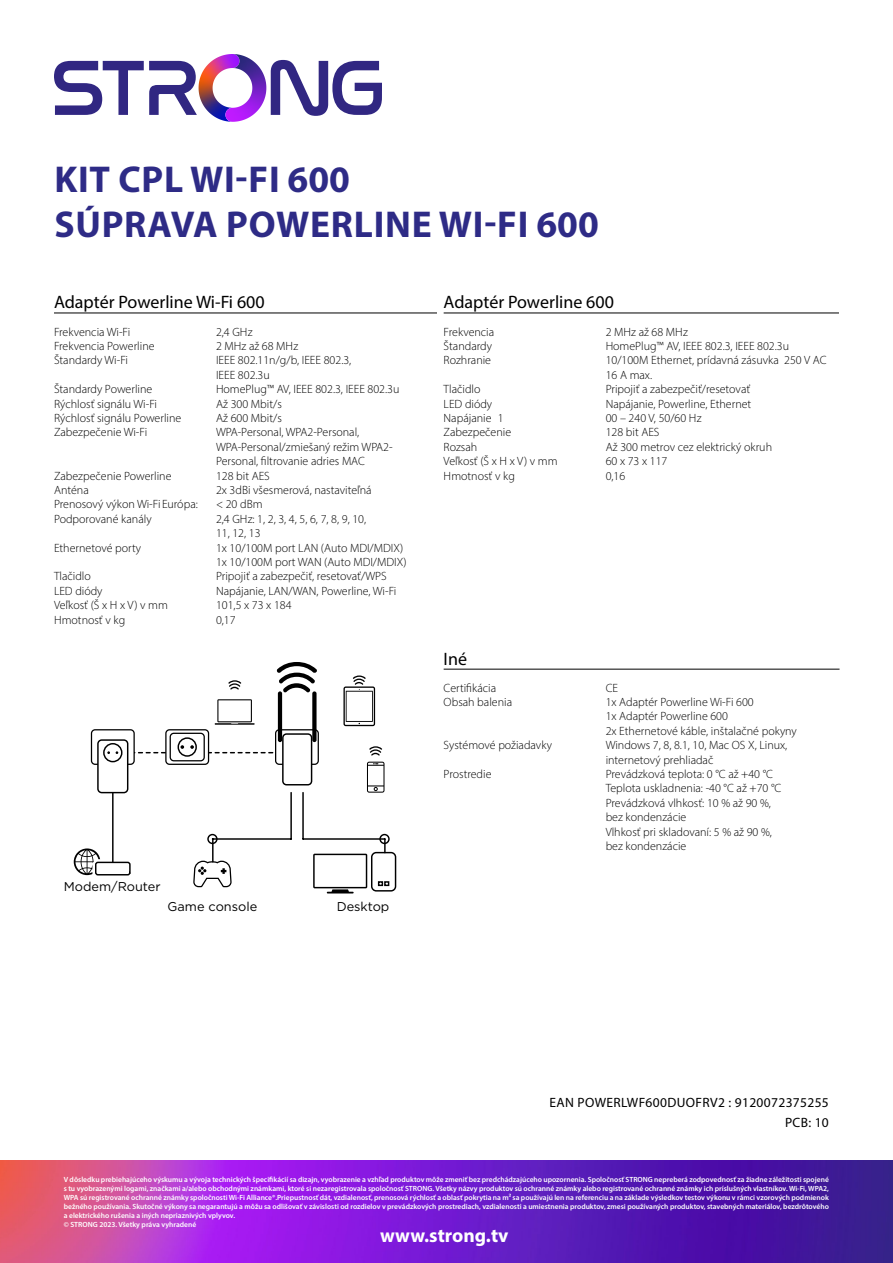
<style>
.page{position:relative;width:893px;height:1263px;background:#fff}
.page>*{position:absolute;margin:0;border:0;box-sizing:border-box;transform-origin:0 0}
.t1{font:700 37.5px/45px "Myriad Pro";letter-spacing:.02em;color:#2e2b86}
.t2{font:700 19.5px "Myriad Pro";color:#fff}
.t3{font:18px "Myriad Pro";color:#000}
.t4{font:13.5px/19.2px "Myriad Pro";letter-spacing:.025em;color:#000;text-align:right}
.t5{font:12.75px "Gotham";color:#000}
.t6{font:300 12px/14.4px "Myriad Pro";color:#000}
.t7{font:600 7.5px/9px "Myriad Pro";color:#fff}
</style>
<div class="page">
<img style="left:0;top:1161px;width:893px;height:102px">
<svg style="left:271px;top:60px;width:111px;height:56px"></svg>
<svg style="left:54px;top:54px;width:198px;height:68px"></svg>
<div style="left:275px;top:729px;width:44px;height:36px;border:1px solid #000;border-radius:4px"></div>
<div style="left:91px;top:729px;width:44px;height:36px;border:1px solid #000;border-radius:4px"></div>
<div style="left:165px;top:729px;width:44px;height:36px;border:1px solid #000;border-radius:4px"></div>
<hr style="left:290px;top:793px;width:2px;height:46px;background:#000">
<hr style="left:302px;top:793px;width:2px;height:46px;background:#000">
<hr style="left:112px;top:793px;width:2px;height:69px;background:#000">
<div style="left:95px;top:862px;width:36px;height:13px;border:1px solid #000;border-radius:2px"></div>
<svg style="left:343px;top:675px;width:32px;height:51px"></svg>
<svg style="left:215px;top:699px;width:39px;height:26px"></svg>
<svg style="left:228px;top:680px;width:13px;height:10px"></svg>
<svg style="left:367px;top:762px;width:17px;height:31px"></svg>
<svg style="left:369px;top:746px;width:13px;height:10px"></svg>
<svg style="left:277px;top:662px;width:40px;height:31px"></svg>
<svg style="left:193px;top:833px;width:203px;height:61px"></svg>
<svg style="left:74px;top:848px;width:26px;height:27px"></svg>
<hr style="left:278px;top:691px;width:4px;height:51px;background:#000;border-radius:2px">
<div style="left:312px;top:691px;width:5px;height:51px;background:#000;border-radius:2px"></div>
<svg style="left:96px;top:732px;width:217px;height:62px"></svg>
<hr style="left:54px;top:313px;width:383px;height:1px;background:#000">
<hr style="left:444px;top:313px;width:395px;height:1px;background:#000">
<hr style="left:444px;top:669px;width:395px;height:1px;background:#000">
<h1 class="t1" style="left:54px;top:155px;width:546px">KIT CPL WI-FI 600<br>SÚPRAVA POWERLINE WI-FI 600</h1>
<h3 class="t3" style="left:54px;top:291px;width:212px">Adaptér Powerline Wi-Fi 600</h3>
<p class="t6" style="left:54px;top:324px;width:78px">Frekvencia Wi-Fi</p>
<p class="t6" style="left:216px;top:324px;width:38px">2,4 GHz</p>
<p class="t6" style="left:54px;top:339px;width:102px">Frekvencia Powerline</p>
<p class="t6" style="left:216px;top:339px;width:84px">2 MHz až 68 MHz</p>
<p class="t6" style="left:54px;top:353px;width:76px">Štandardy Wi-Fi</p>
<p class="t6" style="left:216px;top:353px;width:137px">IEEE 802.11n/g/b, IEEE 802.3,<br>IEEE 802.3u</p>
<p class="t6" style="left:54px;top:382px;width:100px">Štandardy Powerline</p>
<p class="t6" style="left:216px;top:382px;width:185px">HomePlug™ AV, IEEE 802.3, IEEE 802.3u</p>
<p class="t6" style="left:54px;top:396px;width:105px">Rýchlosť signálu Wi-Fi</p>
<p class="t6" style="left:216px;top:396px;width:67px">Až 300 Mbit/s</p>
<p class="t6" style="left:54px;top:411px;width:129px">Rýchlosť signálu Powerline</p>
<p class="t6" style="left:216px;top:411px;width:67px">Až 600 Mbit/s</p>
<p class="t6" style="left:54px;top:425px;width:95px">Zabezpečenie Wi-Fi</p>
<p class="t6" style="left:216px;top:425px;width:178px">WPA-Personal, WPA2-Personal,<br>WPA-Personal/zmiešaný režim WPA2-<br>Personal, filtrovanie adries MAC</p>
<p class="t6" style="left:54px;top:468px;width:119px">Zabezpečenie Powerline</p>
<p class="t6" style="left:216px;top:468px;width:55px">128 bit AES</p>
<p class="t6" style="left:54px;top:483px;width:36px">Anténa</p>
<p class="t6" style="left:216px;top:483px;width:157px">2x 3dBi všesmerová, nastaviteľná</p>
<p class="t6" style="left:54px;top:497px;width:145px">Prenosový výkon Wi-Fi Európa:</p>
<p class="t6" style="left:216px;top:497px;width:48px">&lt; 20 dBm</p>
<p class="t6" style="left:54px;top:511px;width:99px">Podporované kanály</p>
<p class="t6" style="left:216px;top:511px;width:152px">2,4 GHz: 1, 2, 3, 4, 5, 6, 7, 8, 9, 10,<br>11, 12, 13</p>
<p class="t6" style="left:54px;top:540px;width:89px">Ethernetové porty</p>
<p class="t6" style="left:216px;top:540px;width:192px">1x 10/100M port LAN (Auto MDI/MDIX)<br>1x 10/100M port WAN (Auto MDI/MDIX)</p>
<p class="t6" style="left:54px;top:569px;width:38px">Tlačidlo</p>
<p class="t6" style="left:216px;top:569px;width:172px">Pripojiť a zabezpečiť, resetovať/WPS</p>
<p class="t6" style="left:54px;top:583px;width:50px">LED diódy</p>
<p class="t6" style="left:216px;top:583px;width:182px">Napájanie, LAN/WAN, Powerline, Wi-Fi</p>
<p class="t6" style="left:54px;top:598px;width:115px">Veľkosť (Š x H x V) v mm</p>
<p class="t6" style="left:216px;top:598px;width:77px">101,5 x 73 x 184</p>
<p class="t6" style="left:54px;top:612px;width:73px">Hmotnosť v kg</p>
<p class="t6" style="left:216px;top:612px;width:21px">0,17</p>
<p class="t5" style="left:64px;top:878px;width:98px">Modem/Router</p>
<p class="t5" style="left:168px;top:898px;width:91px">Game console</p>
<p class="t5" style="left:337px;top:898px;width:54px">Desktop</p>
<h3 class="t3" style="left:444px;top:291px;width:172px">Adaptér Powerline 600</h3>
<p class="t6" style="left:444px;top:324px;width:52px">Frekvencia</p>
<p class="t6" style="left:606px;top:324px;width:84px">2 MHz až 68 MHz</p>
<p class="t6" style="left:444px;top:339px;width:50px">Štandardy</p>
<p class="t6" style="left:606px;top:339px;width:185px">HomePlug™ AV, IEEE 802.3, IEEE 802.3u</p>
<p class="t6" style="left:444px;top:353px;width:49px">Rozhranie</p>
<p class="t6" style="left:606px;top:353px;width:222px">10/100M Ethernet, prídavná zásuvka 250 V AC<br>16 A max.</p>
<p class="t6" style="left:444px;top:382px;width:38px">Tlačidlo</p>
<p class="t6" style="left:606px;top:382px;width:146px">Pripojiť a zabezpečiť/resetovať</p>
<p class="t6" style="left:444px;top:396px;width:50px">LED diódy</p>
<p class="t6" style="left:606px;top:396px;width:147px">Napájanie, Powerline, Ethernet</p>
<p class="t6" style="left:444px;top:411px;width:61px">Napájanie 1</p>
<p class="t6" style="left:606px;top:411px;width:97px">00 – 240 V, 50/60 Hz</p>
<p class="t6" style="left:444px;top:425px;width:69px">Zabezpečenie</p>
<p class="t6" style="left:606px;top:425px;width:55px">128 bit AES</p>
<p class="t6" style="left:444px;top:439px;width:35px">Rozsah</p>
<p class="t6" style="left:606px;top:439px;width:168px">Až 300 metrov cez elektrický okruh</p>
<p class="t6" style="left:444px;top:454px;width:115px">Veľkosť (Š x H x V) v mm</p>
<p class="t6" style="left:606px;top:454px;width:63px">60 x 73 x 117</p>
<p class="t6" style="left:444px;top:468px;width:73px">Hmotnosť v kg</p>
<p class="t6" style="left:606px;top:468px;width:21px">0,16</p>
<h3 class="t3" style="left:444px;top:647px;width:25px">Iné</h3>
<p class="t6" style="left:444px;top:680px;width:54px">Certifikácia</p>
<p class="t6" style="left:606px;top:680px;width:14px">CE</p>
<p class="t6" style="left:444px;top:695px;width:70px">Obsah balenia</p>
<p class="t6" style="left:606px;top:695px;width:193px">1x Adaptér Powerline Wi-Fi 600<br>1x Adaptér Powerline 600<br>2x Ethernetové káble, inštalačné pokyny</p>
<p class="t6" style="left:444px;top:738px;width:110px">Systémové požiadavky</p>
<p class="t6" style="left:606px;top:738px;width:183px">Windows 7, 8, 8.1, 10, Mac OS X, Linux, internetový prehliadač</p>
<p class="t6" style="left:444px;top:767px;width:49px">Prostredie</p>
<p class="t6" style="left:606px;top:767px;width:177px">Prevádzková teplota: 0 °C až +40 °C<br>Teplota uskladnenia: -40 °C až +70 °C<br>Prevádzková vlhkosť: 10 % až 90 %, bez kondenzácie<br>Vlhkosť pri skladovaní: 5 % až 90 %, bez kondenzácie</p>
<p class="t4" style="left:549px;top:1093px;width:281px">EAN POWERLWF600DUOFRV2 : 9120072375255<br>PCB: 10</p>
<p class="t7" style="left:64px;top:1175px;width:767px">V dôsledku prebiehajúceho výskumu a vývoja technických špecifikácií sa dizajn, vyobrazenie a vzhľad produktov môže zmeniť bez predchádzajúceho upozornenia. Spoločnosť STRONG nepreberá zodpovednosť za žiadne záležitosti spojené s tu vyobrazenými logami, značkami a/alebo obchodnými známkami, ktoré si nezaregistrovala spoločnosť STRONG. Všetky názvy produktov sú ochranné známky alebo registrované ochranné známky ich príslušných vlastníkov. Wi-Fi, WPA2, WPA sú registrované ochranné známky spoločnosti Wi-Fi Alliance®.Priepustnosť dát, vzdialenosť, prenosová rýchlosť a oblasť pokrytia na m² sa používajú len na referenciu a na základe výsledkov testov výkonu v rámci vzorových podmienok bežného používania. Skutočné výkony sa negarantujú a môžu sa odlišovať v závislosti od rozdielov v prevádzkových prostrediach, vzdialenosti a umiestnenia produktov, zmesi používaných produktov, stavebných materiálov, bezdrôtového a elektrického rušenia a iných nepriaznivých vplyvov.<br>© STRONG 2023. Všetky práva vyhradené</p>
<h2 class="t2" style="left:380px;top:1223px;width:130px">www.strong.tv</h2>
</div>
